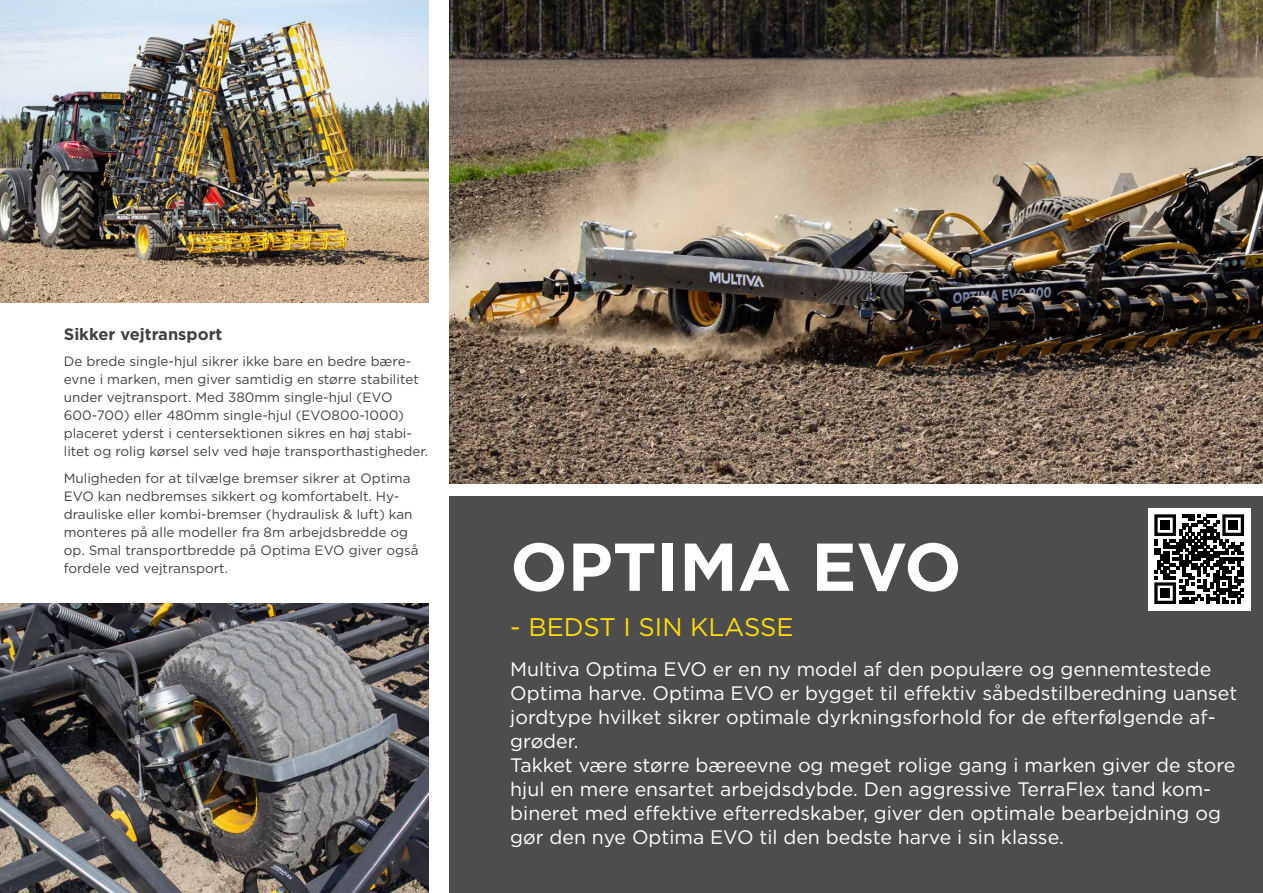
<style>
.page{position:relative;width:1263px;height:893px;background:#fff}
.page>*{position:absolute;margin:0;border:0;box-sizing:border-box;transform-origin:0 0}
.t1{font:700 67.5px "Gotham";color:#fff}
.t2{font:25.5px "Gotham";color:#fd0}
.t3{font:19.5px/24px "Gotham";color:#fff}
.t4{font:700 16.5px "Gotham";color:#414042}
.t5{font:13.5px/18px "Gotham";color:#414042}
</style>
<div class="page">
<div style="left:449px;top:496px;width:814px;height:397px;background:#4d4d4d"></div>
<img style="left:0;top:0;width:428px;height:302px">
<img style="left:0;top:604px;width:428px;height:289px">
<img style="left:449px;top:0;width:814px;height:483px">
<div style="left:1148px;top:508px;width:102px;height:102px;background:#fff"></div>
<svg style="left:1154px;top:514px;width:90px;height:90px"></svg>
<div style="left:1160px;top:520px;width:10px;height:10px;background:#000"></div>
<div style="left:1228px;top:520px;width:10px;height:10px;background:#000"></div>
<div style="left:1160px;top:589px;width:10px;height:9px;background:#000"></div>
<p class="t4" style="left:64px;top:323px;width:160px">Sikker vejtransport</p>
<p class="t5" style="left:64px;top:352px;width:366px">De brede single-hjul sikrer ikke bare en bedre bære&shy;evne i marken, men giver samtidig en større stabilitet under vejtransport. Med 380mm single-hjul (EVO 600-700) eller 480mm single-hjul (EVO800-1000) placeret yderst i centersektionen sikres en høj stabi&shy;litet og rolig kørsel selv ved høje transporthastigheder.</p>
<p class="t5" style="left:64px;top:469px;width:356px">Muligheden for at tilvælge bremser sikrer at Optima EVO kan nedbremses sikkert og komfortabelt. Hy&shy;drauliske eller kombi-bremser (hydraulisk &amp; luft) kan monteres på alle modeller fra 8m arbejdsbredde og op. Smal transportbredde på Optima EVO giver også fordele ved vejtransport.</p>
<h1 class="t1" style="left:510px;top:522px;width:453px">OPTIMA EVO</h1>
<h2 class="t2" style="left:510px;top:610px;width:285px">- BEDST I SIN KLASSE</h2>
<p class="t3" style="left:510px;top:656px;width:728px">Multiva Optima EVO er en ny model af den populære og gennemtestede Optima harve. Optima EVO er bygget til effektiv såbedstilberedning uanset jordtype hvilket sikrer optimale dyrkningsforhold for de efterfølgende af&shy;grøder.<br>Takket være større bæreevne og meget rolige gang i marken giver de store hjul en mere ensartet arbejdsdybde. Den aggressive TerraFlex tand kom&shy;bineret med effektive efterredskaber, giver den optimale bearbejdning og gør den nye Optima EVO til den bedste harve i sin klasse.</p>
</div>
